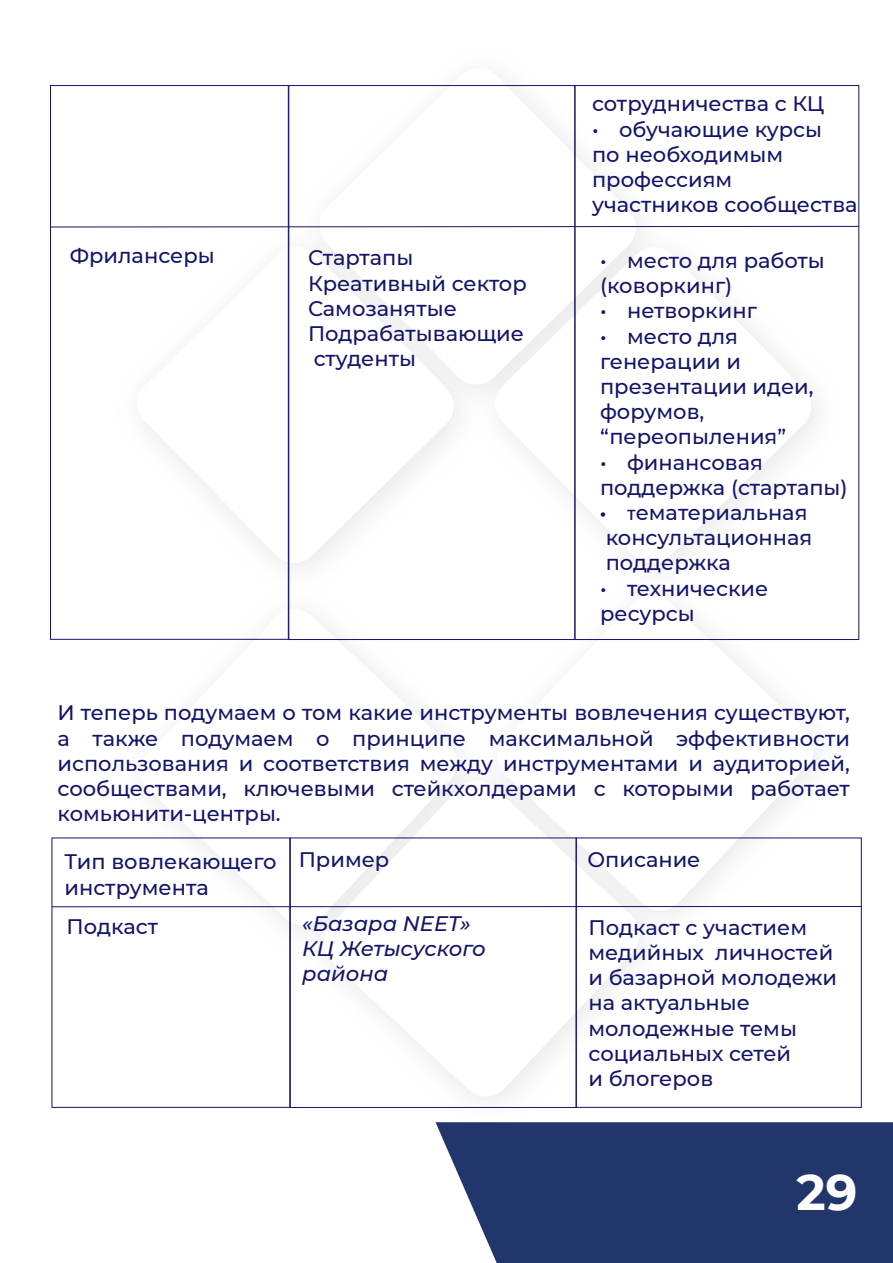
<style>
.page{position:relative;width:893px;height:1263px;background:#fff}
.page>*{position:absolute;margin:0;border:0;box-sizing:border-box;transform-origin:0 0}
.t1{font:700 49.65px "Montserrat";color:#fff}
.t2{font:500 21px/25.2px "Montserrat";color:#14146a}
.t3{font:italic 500 21px/25.2px "Montserrat";color:#14146a}
.s1{font-family:"Myriad Pro";font-weight:400}
</style>
<div class="page">
<div style="left:443px;top:1122px;width:450px;height:141px;background:#21366b"></div>
<svg style="left:148px;top:252px;width:308px;height:308px"></svg>
<svg style="left:317px;top:79px;width:321px;height:308px"></svg>
<svg style="left:492px;top:244px;width:322px;height:316px"></svg>
<img style="left:107px;top:560px;width:750px;height:579px">
<svg style="left:495px;top:592px;width:322px;height:321px"></svg>
<svg style="left:321px;top:778px;width:321px;height:321px"></svg>
<svg style="left:138px;top:606px;width:322px;height:322px"></svg>
<div style="left:574px;top:85px;width:285px;height:555px;border:1px solid #14146a"></div>
<svg style="left:50px;top:226px;width:809px;height:2px;background:#8888b3"></svg>
<div style="left:52px;top:837px;width:238px;height:271px;border:1px solid #14146a"></div>
<div style="left:290px;top:837px;width:287px;height:271px;border:1px solid #14146a"></div>
<hr style="left:52px;top:906px;width:810px;height:1px;background:#14146a">
<div style="left:576px;top:837px;width:286px;height:271px;border:1px solid #14146a"></div>
<p class="t2" style="left:70px;top:242px;width:147px">Фрилансеры</p>
<p class="t2" style="left:308px;top:244px;width:220px">Стартапы<br>Креативный сектор<br>Самозанятые<br>Подрабатывающие студенты</p>
<p class="t2" style="left:592px;top:90px;width:234px">сотрудничества с КЦ</p>
<p class="t2" style="left:592px;top:116px;width:267px">• обучающие курсы<br>по необходимым профессиям участников сообщества</p>
<p class="t2" style="left:600px;top:247px;width:226px">• место для работы (коворкинг)</p>
<p class="t2" style="left:600px;top:297px;width:158px">• нетворкинг</p>
<p class="t2" style="left:600px;top:323px;width:215px">• место для генерации и презентации идеи, форумов, “переопыления”</p>
<p class="t2" style="left:600px;top:449px;width:249px">• финансовая поддержка (стартапы)</p>
<p class="t2" style="left:600px;top:499px;width:214px"><span class="s1">• т</span>ематериальная консультационная поддержка</p>
<p class="t2" style="left:600px;top:575px;width:170px">• технические ресурсы</p>
<p class="t2" style="left:58px;top:699px;width:794px;text-align:justify">И теперь подумаем о том какие инструменты вовлечения существуют, а также подумаем о принципе максимальной эффективности использования и соответствия между инструментами и аудиторией, сообществами, ключевыми стейкхолдерами с которыми работает комьюнити-центры.</p>
<p class="t2" style="left:65px;top:848px;width:214px">Тип вовлекающего инструмента</p>
<p class="t2" style="left:299px;top:846px;width:92px">Пример</p>
<p class="t2" style="left:587px;top:846px;width:115px">Описание</p>
<p class="t2" style="left:67px;top:913px;width:93px">Подкаст</p>
<p class="t3" style="left:302px;top:910px;width:185px">«Базара NEET»<br>КЦ Жетысуского района</p>
<p class="t2" style="left:588px;top:914px;width:250px">Подкаст с участием медийных личностей и базарной молодежи на актуальные молодежные темы социальных сетей<br>и блогеров</p>
<h1 class="t1" style="left:796px;top:1156px;width:62px">29</h1>
</div>
